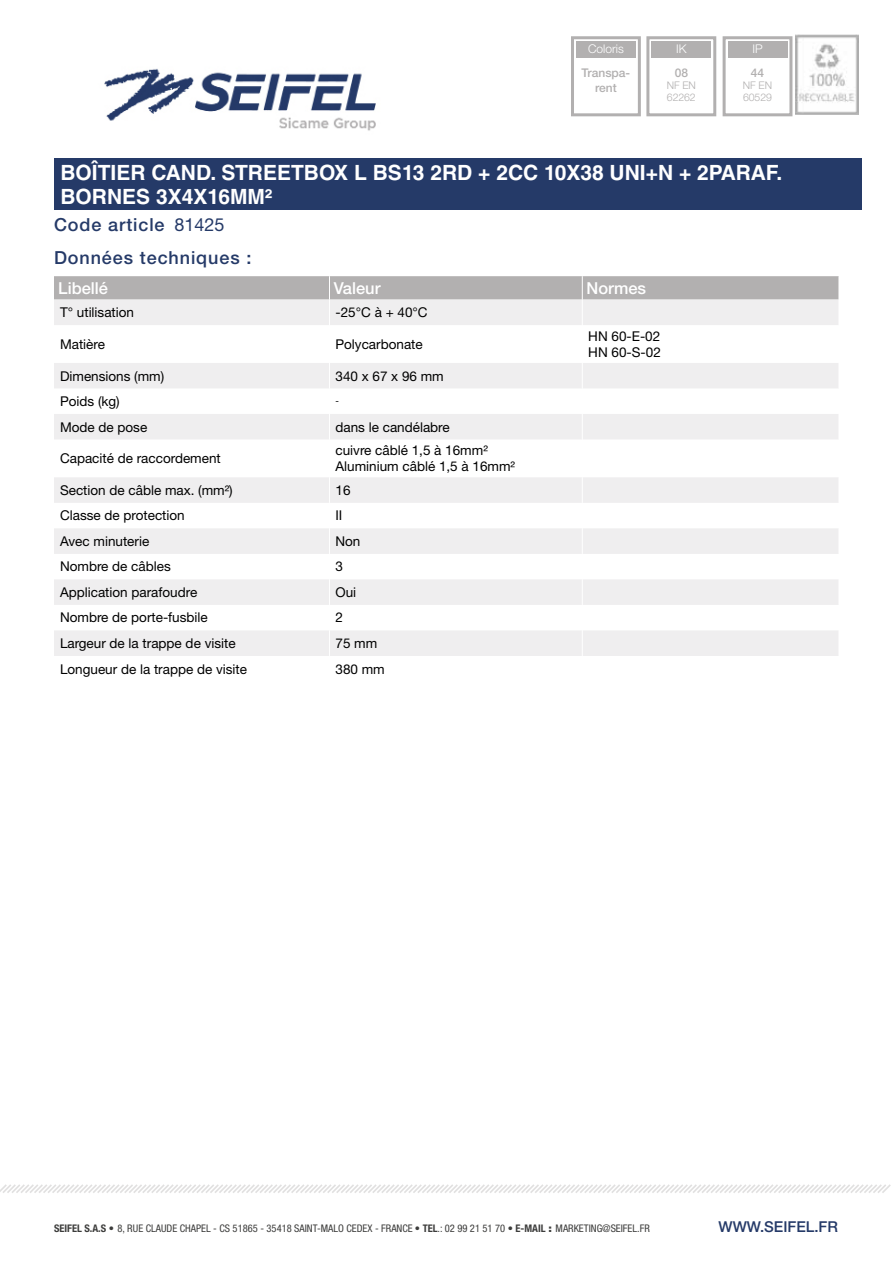
<style>
.page{position:relative;width:893px;height:1263px;background:#fff}
.page>*{position:absolute;margin:0;border:0;box-sizing:border-box;transform-origin:0 0}
.t1{font:700 21px/24px "Helvetica LT Std";color:#fff}
.t2{font:500 18px "Helvetica Neue LT Std";letter-spacing:.05em;color:#253a68}
.t3{font:18px "Helvetica Neue LT Std";color:#253a68}
.t4{font:500 16.5px "Helvetica Neue LT Std";color:#fff}
.t5{font:500 15px "Helvetica Neue LT Std";color:#253a68}
.t6{font:13.5px/16.2px "Helvetica Neue LT Std";color:#000}
.t7{font:500 12px/14.4px "Helvetica Neue LT Std";color:#b2b0b0;text-align:center}
.t8{font:300 12px "Helvetica Neue LT Std";color:#fff}
.t9{font:condensed 10.5px "Helvetica Neue LT Std";color:#3c3c3b}
.t10{font:300 10.5px/12px "Helvetica Neue LT Std";letter-spacing:-.01em;color:#b2b0b0}
.t11{font:9px "Helvetica Neue LT Std";color:#000}
.s1{font-weight:700}
.s2{font-weight:900;font-stretch:normal}
</style>
<div class="page">
<img style="left:104px;top:68px;width:272px;height:63px">
<svg style="left:0;top:1184px;width:891px;height:9px"></svg>
<div style="left:54px;top:158px;width:807px;height:52px;background:#253a68"></div>
<img style="left:796px;top:35px;width:63px;height:80px">
<div style="left:576px;top:41px;width:60px;height:17px;background:#b2b0b0"></div>
<div style="left:571px;top:36px;width:70px;height:80px;border:3px solid #b2b0b0"></div>
<div style="left:652px;top:41px;width:59px;height:17px;background:#b2b0b0"></div>
<div style="left:646px;top:36px;width:70px;height:80px;border:3px solid #b2b0b0"></div>
<div style="left:728px;top:41px;width:59px;height:17px;background:#b2b0b0"></div>
<div style="left:723px;top:36px;width:69px;height:80px;border:3px solid #b2b0b0"></div>
<svg style="left:54px;top:363px;width:784px;height:293px;fill:#efeeef"></svg>
<svg style="left:329px;top:363px;width:1px;height:76px"></svg>
<svg style="left:582px;top:363px;width:1px;height:76px"></svg>
<hr style="left:329px;top:439px;width:1px;height:38px;background:#fff">
<hr style="left:582px;top:439px;width:1px;height:38px;background:#fff">
<svg style="left:329px;top:477px;width:1px;height:179px"></svg>
<svg style="left:582px;top:477px;width:1px;height:179px"></svg>
<svg style="left:54px;top:276px;width:785px;height:49px;background:#d2d0d1"></svg>
<p class="t8" style="left:588px;top:41px;width:37px">Coloris</p>
<p class="t7" style="left:582px;top:66px;width:50px">Transpa&shy;rent</p>
<p class="t8" style="left:676px;top:41px;width:12px">IK</p>
<p class="t7" style="left:675px;top:66px;width:15px">08</p>
<p class="t10" style="left:667px;top:79px;width:31px">NF EN<br>62262</p>
<p class="t8" style="left:752px;top:41px;width:12px">IP</p>
<p class="t7" style="left:751px;top:66px;width:15px">44</p>
<p class="t10" style="left:743px;top:79px;width:31px">NF EN<br>60529</p>
<h1 class="t1" style="left:60px;top:160px;width:723px">BOÎTIER CAND. STREETBOX L BS13 2RD + 2CC 10X38 UNI+N + 2PARAF.<br>BORNES 3X4X16MM²</h1>
<h2 class="t3" style="left:174px;top:214px;width:52px">81425</h2>
<h2 class="t2" style="left:54px;top:214px;width:112px">Code article</h2>
<h2 class="t2" style="left:54px;top:247px;width:199px">Données techniques :</h2>
<p class="t4" style="left:58px;top:278px;width:51px">Libellé</p>
<p class="t4" style="left:334px;top:278px;width:48px">Valeur</p>
<p class="t4" style="left:586px;top:278px;width:61px">Normes</p>
<p class="t6" style="left:60px;top:304px;width:76px">T° utilisation</p>
<p class="t6" style="left:335px;top:304px;width:94px">-25°C à + 40°C</p>
<p class="t6" style="left:60px;top:336px;width:47px">Matière</p>
<p class="t6" style="left:335px;top:336px;width:89px">Polycarbonate</p>
<p class="t6" style="left:588px;top:328px;width:74px">HN 60-E-02<br>HN 60-S-02</p>
<p class="t6" style="left:60px;top:367px;width:106px">Dimensions (mm)</p>
<p class="t6" style="left:335px;top:367px;width:110px">340 x 67 x 96 mm</p>
<p class="t6" style="left:60px;top:393px;width:61px">Poids (kg)</p>
<p class="t11" style="left:335px;top:396px;width:5px">-</p>
<p class="t6" style="left:60px;top:418px;width:89px">Mode de pose</p>
<p class="t6" style="left:335px;top:418px;width:116px">dans le candélabre</p>
<p class="t6" style="left:60px;top:450px;width:162px">Capacité de raccordement</p>
<p class="t6" style="left:335px;top:442px;width:181px">cuivre câblé 1,5 à 16mm²<br>Aluminium câblé 1,5 à 16mm²</p>
<p class="t6" style="left:60px;top:482px;width:174px">Section de câble max. (mm²)</p>
<p class="t6" style="left:335px;top:482px;width:17px">16</p>
<p class="t6" style="left:60px;top:507px;width:126px">Classe de protection</p>
<p class="t6" style="left:335px;top:507px;width:8px">II</p>
<p class="t6" style="left:60px;top:533px;width:91px">Avec minuterie</p>
<p class="t6" style="left:335px;top:533px;width:27px">Non</p>
<p class="t6" style="left:60px;top:558px;width:112px">Nombre de câbles</p>
<p class="t6" style="left:335px;top:558px;width:9px">3</p>
<p class="t6" style="left:60px;top:584px;width:139px">Application parafoudre</p>
<p class="t6" style="left:335px;top:584px;width:22px">Oui</p>
<p class="t6" style="left:60px;top:609px;width:149px">Nombre de porte-fusbile</p>
<p class="t6" style="left:335px;top:609px;width:9px">2</p>
<p class="t6" style="left:60px;top:635px;width:177px">Largeur de la trappe de visite</p>
<p class="t6" style="left:335px;top:635px;width:43px">75 mm</p>
<p class="t6" style="left:60px;top:660px;width:189px">Longueur de la trappe de visite</p>
<p class="t6" style="left:335px;top:660px;width:51px">380 mm</p>
<p class="t9" style="left:54px;top:1222px;width:597px"><span class="s1">SEIFEL S.A.S</span> <span class="s2">•</span> 8, RUE CLAUDE CHAPEL - CS 51865 - 35418 SAINT-MALO CEDEX - FRANCE • <span class="s1">TEL</span>.: 02 99 21 51 70 • <span class="s1">E-MAIL</span> <span class="s2">:</span> MARKETING@SEIFEL.FR</p>
<p class="t5" style="left:719px;top:1218px;width:121px">WWW.SEIFEL.FR</p>
</div>
